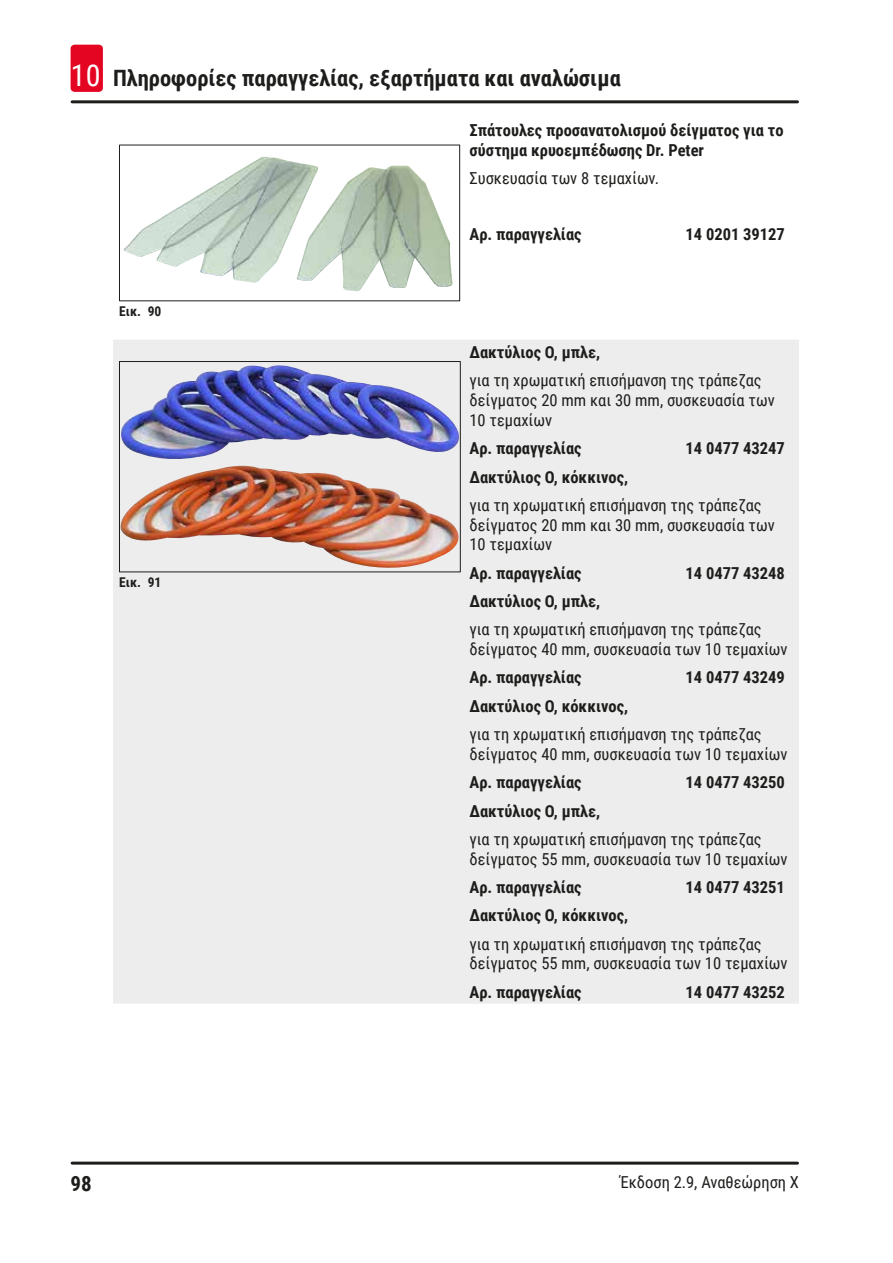
<style>
.page{position:relative;width:893px;height:1263px;background:#fff}
.page>*{position:absolute;margin:0;border:0;box-sizing:border-box;transform-origin:0 0}
.t1{font:700 22.5px "Roboto Condensed";color:#1d1d1b}
.t2{font:700 21px "Roboto Condensed";color:#1d1d1b}
.Table_text{font:16.5px/19.8px "Roboto Condensed";color:#1d1d1b}
.Table_heading{font:700 16.5px/19.8px "Roboto Condensed";color:#1d1d1b}
.t3{font:700 13.5px "Roboto Condensed";color:#1d1d1b}
.s1{font-weight:400;font-size:30px;color:#fff}
</style>
<div class="page">
<hr style="left:72px;top:1161px;width:725px;height:3px;background:#1d1d1b">
<hr style="left:72px;top:100px;width:725px;height:3px;background:#1d1d1b">
<div style="left:71px;top:45px;width:32px;height:47px;background:#e40522;border-radius:4px"></div>
<div style="left:113px;top:340px;width:686px;height:664px;background:#ededed"></div>
<img style="left:123px;top:157px;width:330px;height:135px">
<div style="left:119px;top:145px;width:341px;height:156px;border:1px solid #1d1d1b"></div>
<img style="left:119px;top:466px;width:343px;height:107px">
<img style="left:118px;top:361px;width:344px;height:102px">
<div style="left:119px;top:361px;width:342px;height:211px;border:1px solid #1d1d1b"></div>
<h1 class="t1" style="left:71px;top:63px;width:551px"><span class="s1">10</span> Πληροφορίες παραγγελίας, εξαρτήματα και αναλώσιμα</h1>
<p class="Table_heading" style="left:469px;top:119px;width:316px">Σπάτουλες προσανατολισμού δείγματος για το σύστημα κρυοεμπέδωσης Dr. Peter</p>
<p class="Table_text" style="left:469px;top:167px;width:191px">Συσκευασία των 8 τεμαχίων.</p>
<p class="t3" style="left:119px;top:301px;width:44px">Εικ. 90</p>
<p class="t3" style="left:119px;top:573px;width:44px">Εικ. 91</p>
<p class="Table_heading" style="left:469px;top:224px;width:114px">Αρ. παραγγελίας</p>
<p class="Table_heading" style="left:685px;top:224px;width:101px">14 0201 39127</p>
<p class="Table_heading" style="left:469px;top:342px;width:132px">Δακτύλιος O, μπλε,</p>
<p class="Table_text" style="left:469px;top:370px;width:307px">για τη χρωματική επισήμανση της τράπεζας δείγματος 20 mm και 30 mm, συσκευασία των<br>10 τεμαχίων</p>
<p class="Table_heading" style="left:469px;top:438px;width:114px">Αρ. παραγγελίας</p>
<p class="Table_heading" style="left:685px;top:438px;width:101px">14 0477 43247</p>
<p class="Table_heading" style="left:469px;top:466px;width:160px">Δακτύλιος O, κόκκινος,</p>
<p class="Table_text" style="left:469px;top:494px;width:307px">για τη χρωματική επισήμανση της τράπεζας δείγματος 20 mm και 30 mm, συσκευασία των<br>10 τεμαχίων</p>
<p class="Table_heading" style="left:469px;top:562px;width:114px">Αρ. παραγγελίας</p>
<p class="Table_heading" style="left:685px;top:562px;width:101px">14 0477 43248</p>
<p class="Table_heading" style="left:469px;top:591px;width:132px">Δακτύλιος O, μπλε,</p>
<p class="Table_text" style="left:469px;top:619px;width:320px">για τη χρωματική επισήμανση της τράπεζας δείγματος 40 mm, συσκευασία των 10 τεμαχίων</p>
<p class="Table_heading" style="left:469px;top:667px;width:114px">Αρ. παραγγελίας</p>
<p class="Table_heading" style="left:685px;top:667px;width:101px">14 0477 43249</p>
<p class="Table_heading" style="left:469px;top:695px;width:160px">Δακτύλιος O, κόκκινος,</p>
<p class="Table_text" style="left:469px;top:724px;width:320px">για τη χρωματική επισήμανση της τράπεζας δείγματος 40 mm, συσκευασία των 10 τεμαχίων</p>
<p class="Table_heading" style="left:469px;top:772px;width:114px">Αρ. παραγγελίας</p>
<p class="Table_heading" style="left:685px;top:772px;width:101px">14 0477 43250</p>
<p class="Table_heading" style="left:469px;top:800px;width:132px">Δακτύλιος O, μπλε,</p>
<p class="Table_text" style="left:469px;top:828px;width:320px">για τη χρωματική επισήμανση της τράπεζας δείγματος 55 mm, συσκευασία των 10 τεμαχίων</p>
<p class="Table_heading" style="left:469px;top:876px;width:114px">Αρ. παραγγελίας</p>
<p class="Table_heading" style="left:685px;top:876px;width:101px">14 0477 43251</p>
<p class="Table_heading" style="left:469px;top:905px;width:160px">Δακτύλιος O, κόκκινος,</p>
<p class="Table_text" style="left:469px;top:933px;width:320px">για τη χρωματική επισήμανση της τράπεζας δείγματος 55 mm, συσκευασία των 10 τεμαχίων</p>
<p class="Table_heading" style="left:469px;top:981px;width:114px">Αρ. παραγγελίας</p>
<p class="Table_heading" style="left:685px;top:981px;width:101px">14 0477 43252</p>
<p class="t2" style="left:71px;top:1169px;width:23px">98</p>
<p class="Table_text" style="left:620px;top:1171px;width:181px">Έκδοση 2.9, Αναθεώρηση X</p>
</div>
